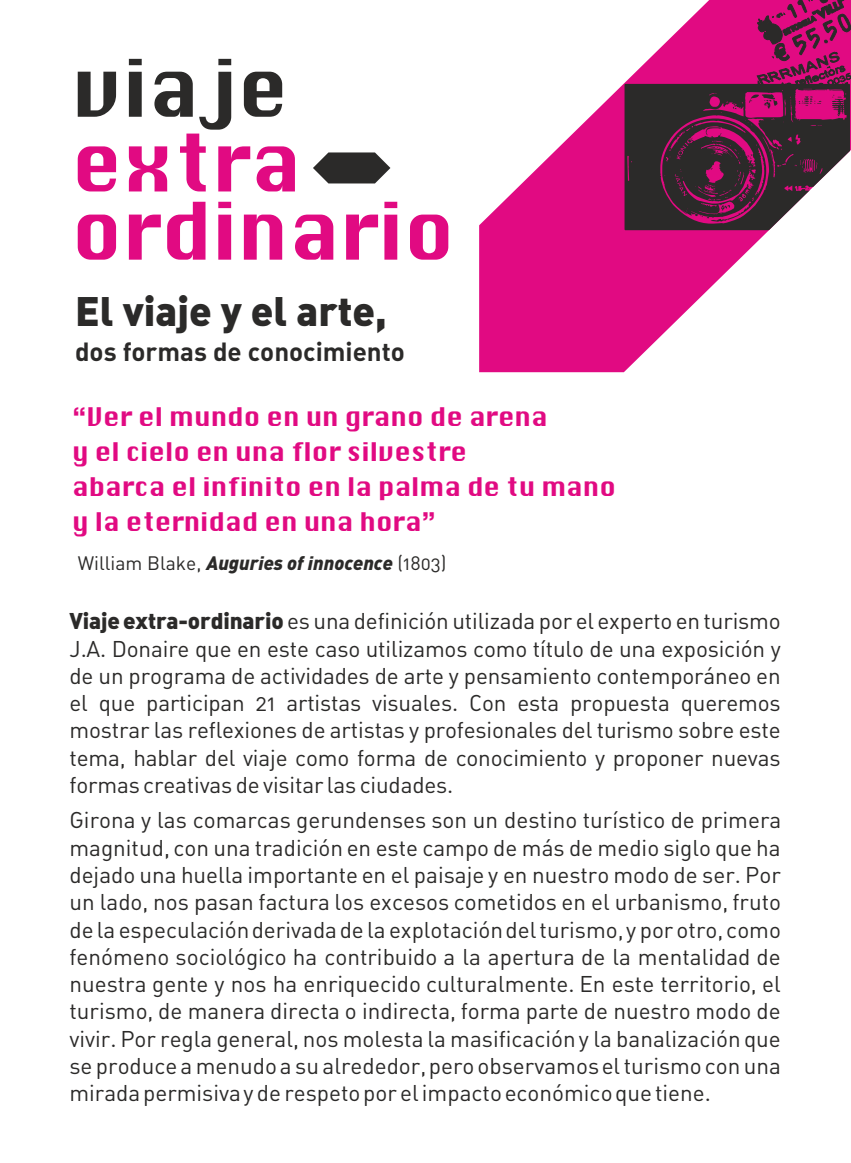
<style>
.page{position:relative;width:851px;height:1163px;background:#fff}
.page>*{position:absolute;margin:0;border:0;box-sizing:border-box;transform-origin:0 0}
.t1{font:81.5px/68.2px "Chicane";color:#e10a82}
.t2{font:81.5px "Chicane";color:#2b2a29}
.t3{font:900 40.75px "DIN Alternate";color:#2b2a29}
.t4{font:26.5px/35.2px "Chicane";color:#e10a82}
.t5{font:700 26px "DIN Alternate";color:#2b2a29}
.t6{font:22.5px/27.2px "DIN Alternate";letter-spacing:-.005em;color:#2b2a29;text-align:justify}
.t7{font:19.25px "DIN Alternate";color:#2b2a29}
.s1{font-family:"DIN";font-weight:900;font-style:italic}
.s2{font-weight:900}
</style>
<div class="page">
<svg style="left:313px;top:152px;width:77px;height:31px"></svg>
<svg style="left:479px;top:83px;width:290px;height:289px;fill:#e10a82"></svg>
<svg style="left:624px;top:0;width:226px;height:230px"></svg>
<h1 class="t2" style="left:71px;top:44px;width:219px">viaje</h1>
<h1 class="t1" style="left:71px;top:130px;width:385px">extra ordinario</h1>
<h2 class="t3" style="left:75px;top:296px;width:313px">El viaje y el arte,</h2>
<p class="t5" style="left:75px;top:341px;width:331px">dos formas de conocimiento</p>
<p class="t4" style="left:72px;top:399px;width:545px">“Ver el mundo en un grano de arena<br>y el cielo en una flor silvestre<br>abarca el infinito en la palma de tu mano y la eternidad en una hora”</p>
<p class="t7" style="left:78px;top:555px;width:370px">William Blake, <span class="s1">Auguries of innocence</span> (1803)</p>
<p class="t6" style="left:69px;top:609px;width:712px"><span class="s2">Viaje extra-ordinario</span> es una definición utilizada por el experto en turismo J.A. Donaire que en este caso utilizamos como título de una exposición y de un programa de actividades de arte y pensamiento contemporáneo en el que participan 21 artistas visuales. Con esta propuesta queremos mostrar las reflexiones de artistas y profesionales del turismo sobre este tema, hablar del viaje como forma de conocimiento y proponer nuevas formas creativas de visitar las ciudades.</p>
<p class="t6" style="left:69px;top:808px;width:713px">Girona y las comarcas gerundenses son un destino turístico de primera magnitud, con una tradición en este campo de más de medio siglo que ha dejado una huella importante en el paisaje y en nuestro modo de ser. Por un lado, nos pasan factura los excesos cometidos en el urbanismo, fruto de la especulación derivada de la explotación del turismo, y por otro, como fenómeno sociológico ha contribuido a la apertura de la mentalidad de nuestra gente y nos ha enriquecido culturalmente. En este territorio, el turismo, de manera directa o indirecta, forma parte de nuestro modo de vivir. Por regla general, nos molesta la masificación y la banalización que se produce a menudo a su alrededor, pero observamos el turismo con una mirada permisiva y de respeto por el impacto económico que tiene.</p>
</div>
